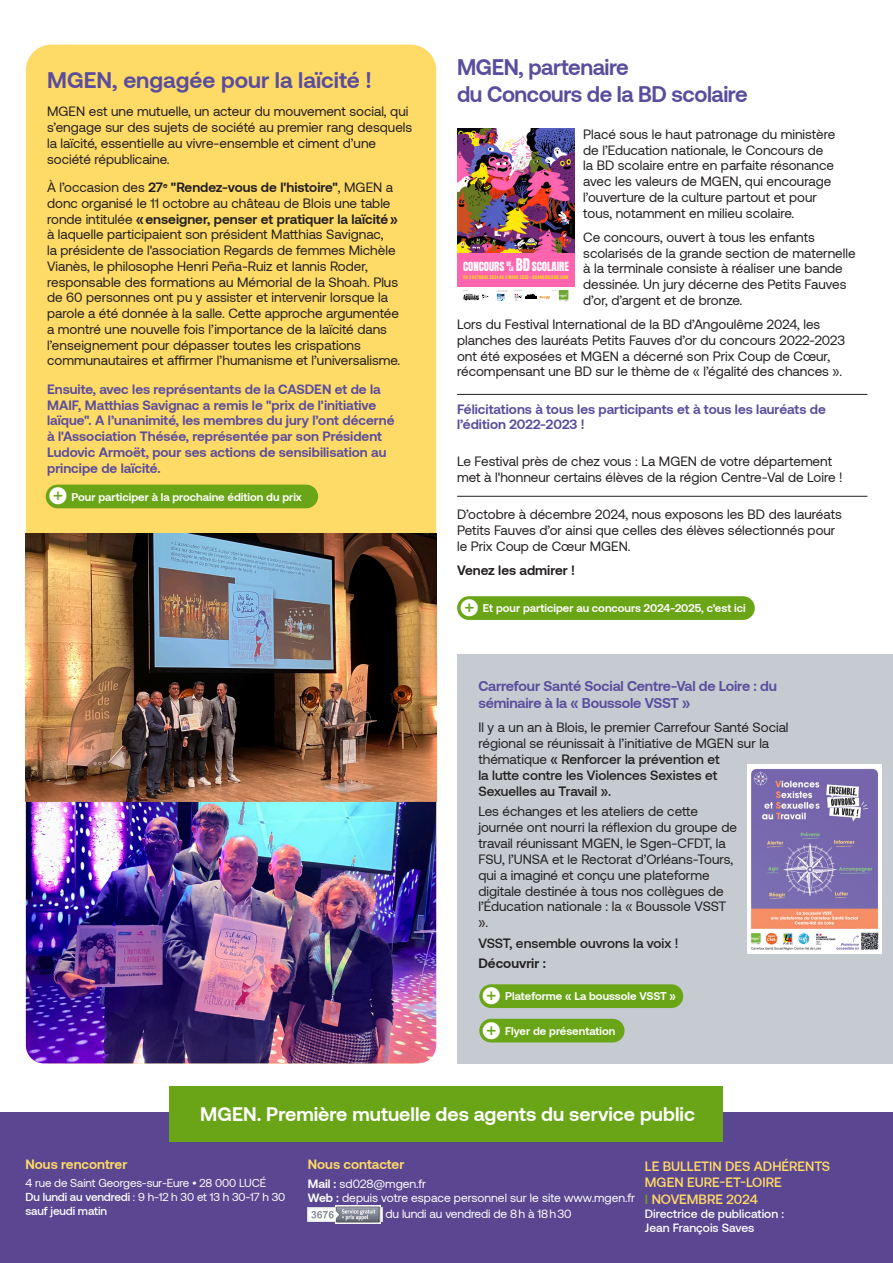
<style>
.page{position:relative;width:893px;height:1263px;background:#fff}
.page>*{position:absolute;margin:0;border:0;box-sizing:border-box;transform-origin:0 0}
.t1{font:700 22.5px "Aeonik MGEN";letter-spacing:-.02em;color:#5a4d9d}
.t2{font:700 22.5px "Aeonik MGEN";color:#5a4d9d}
.t3{font:20.55px "Material Icons Sharp";color:#fff}
.t4{font:700 19.5px "Aeonik MGEN";color:#fff}
.t5{font:700 14.25px/17.1px "Aeonik MGEN";letter-spacing:-.01em;color:#5a4d9d}
.t6{font:13.5px/15.8px "Aeonik MGEN";color:#231f20}
.t7{font:700 13.5px/15.8px "Aeonik MGEN";color:#5a4d9d}
.t8{font:500 13.5px/16.2px "Aeonik MGEN";color:#feda67}
.t9{font:500 13.5px "Aeonik MGEN";color:#231f20}
.t10{font:700 13.5px "Aeonik MGEN";color:#feda67}
.t11{font:700 13.5px "Aeonik MGEN";color:#231f20}
.t12{font:12px/14.4px "Aeonik MGEN";color:#fff}
.t13{font:500 12px "Aeonik MGEN";color:#fff}
.t14{font:11.55px "Aeonik MGEN";letter-spacing:-.01em;color:#fff}
.t15{font:500 11.55px "Aeonik MGEN";letter-spacing:-.01em;color:#fff}
.t16{font:700 11.25px "Aeonik MGEN";color:#fff}
.t17{font:10.8px "Anton";color:#fff}
.t18{font:600 5.25px "Grotzec Head Condensed";letter-spacing:.025em;color:#ffe809}
.t19{font:5.25px/4.9px "Anton";color:#fff;text-align:center}
.s1{font-weight:700}
.s2{font-size:14.85px}
.s3{font-weight:500}
.s4{color:#6aa517}
</style>
<div class="page">
<hr style="left:457px;top:394px;width:410px;height:1px;background:#231f20">
<hr style="left:457px;top:496px;width:410px;height:1px;background:#231f20">
<div style="left:457px;top:596px;width:298px;height:24px;background:#6aa517;border-radius:12px"></div>
<div style="left:26px;top:45px;width:410px;height:1018px;background:#feda67;border-radius:26px"></div>
<img style="left:457px;top:128px;width:118px;height:125px">
<div style="left:457px;top:253px;width:118px;height:34px;background:#ff64af"></div>
<svg style="left:559px;top:290px;width:9px;height:12px"></svg>
<svg style="left:463px;top:294px;width:26px;height:6px"></svg>
<svg style="left:497px;top:294px;width:8px;height:7px"></svg>
<svg style="left:515px;top:294px;width:35px;height:7px"></svg>
<div style="left:457px;top:654px;width:436px;height:409px;background:#c5cbd1"></div>
<img style="left:747px;top:764px;width:134px;height:189px">
<div style="left:479px;top:984px;width:204px;height:24px;background:#6aa517;border-radius:12px"></div>
<div style="left:479px;top:1019px;width:145px;height:23px;background:#6aa517;border-radius:12px"></div>
<div style="left:0;top:1112px;width:893px;height:151px;background:#5a4691"></div>
<div style="left:170px;top:1086px;width:553px;height:56px;background:#6aa517"></div>
<img style="left:308px;top:1208px;width:3px;height:14px">
<img style="left:380px;top:1208px;width:3px;height:14px">
<img style="left:335px;top:1206px;width:45px;height:17px">
<svg style="left:311px;top:1207px;width:68px;height:15px"></svg>
<img style="left:26px;top:534px;width:410px;height:529px">
<div style="left:46px;top:485px;width:272px;height:23px;background:#6aa517;border-radius:12px"></div>
<p class="t2" style="left:47px;top:67px;width:326px">MGEN, engagée pour la laïcité !</p>
<p class="t6" style="left:47px;top:104px;width:367px">MGEN est une mutuelle, un acteur du mouvement social, qui s’engage sur des sujets de société au premier rang desquels la laïcité, essentielle au vivre-ensemble et ciment d’une société républicaine.</p>
<p class="t6" style="left:47px;top:180px;width:355px">À l’occasion des <span class="s1">27</span><sup>e</sup> <span class="s1">"Rendez-vous de l'histoire"</span>, MGEN a donc organisé le 11 octobre au château de Blois une table ronde intitulée <span class="s1">«enseigner, penser et pratiquer la laïcité» </span>à laquelle participaient son président Matthias Savignac,<br>la présidente de l'association Regards de femmes Michèle Vianès, le philosophe Henri Peña-Ruiz et Iannis Roder, responsable des formations au Mémorial de la Shoah. Plus de 60 personnes ont pu y assister et intervenir lorsque la parole a été donnée à la salle. Cette approche argumentée a montré une nouvelle fois l’importance de la laïcité dans l’enseignement pour dépasser toutes les crispations communautaires et affirmer l’humanisme et l’universalisme.</p>
<p class="t7" style="left:47px;top:381px;width:349px">Ensuite, avec les représentants de la CASDEN et de la MAIF, Matthias Savignac a remis le "prix de l'initiative laïque". A l’unanimité, les membres du jury l’ont décerné à l'Association Thésée, représentée par son Président Ludovic Armoët, pour ses actions de sensibilisation au principe de laïcité.</p>
<p class="t3" style="left:48px;top:487px;width:22px">●</p>
<p class="t16" style="left:72px;top:490px;width:232px">Pour participer à la prochaine édition du prix</p>
<p class="t1" style="left:457px;top:54px;width:173px">MGEN, partenaire</p>
<p class="t1" style="left:457px;top:81px;width:292px">du Concours de la BD scolaire</p>
<p class="t6" style="left:583px;top:126px;width:254px">Placé sous le haut patronage du ministère de l’Education nationale, le Concours de la BD scolaire entre en parfaite résonance avec les valeurs de MGEN, qui encourage l’ouverture de la culture partout et pour tous, notamment en milieu scolaire.</p>
<p class="t6" style="left:583px;top:229px;width:274px">Ce concours, ouvert à tous les enfants scolarisés de la grande section de maternelle à la terminale consiste à réaliser une bande dessinée. Un jury décerne des Petits Fauves d’or, d’argent et de bronze.</p>
<p class="t6" style="left:457px;top:317px;width:390px">Lors du Festival International de la BD d’Angoulême 2024, les planches des lauréats Petits Fauves d’or du concours 2022-2023 ont été exposées et MGEN a décerné son Prix Coup de Cœur, récompensant une BD sur le thème de « l’égalité des chances ».</p>
<p class="t7" style="left:457px;top:401px;width:370px">Félicitations à tous les participants et à tous les lauréats de l’édition 2022-2023 !</p>
<p class="t6" style="left:457px;top:454px;width:387px">Le Festival près de chez vous : La MGEN de votre département met à l'honneur certains élèves de la région Centre-Val de Loire !</p>
<p class="t6" style="left:457px;top:506px;width:386px">D’octobre à décembre 2024, nous exposons les BD des lauréats<br>Petits Fauves d’or ainsi que celles des élèves sélectionnés pour le Prix Coup de Cœur MGEN.</p>
<p class="t11" style="left:457px;top:562px;width:119px">Venez les admirer !</p>
<p class="t3" style="left:459px;top:599px;width:22px">●</p>
<p class="t16" style="left:483px;top:602px;width:264px">Et pour participer au concours 2024-2025, c’est ici</p>
<p class="t17" style="left:463px;top:261px;width:43px">CONCOURS</p>
<p class="t19" style="left:506px;top:262px;width:9px">DE<br>LA</p>
<p class="t17" style="left:516px;top:261px;width:55px"><span class="s2">BD</span> SCOLAIRE</p>
<p class="t18" style="left:463px;top:274px;width:107px">DU 3 OCTOBRE 2024 AU 3 MARS 2025 • BDANGOULEME.COM</p>
<p class="t5" style="left:478px;top:677px;width:300px">Carrefour Santé Social Centre-Val de Loire : du séminaire à la « Boussole VSST »</p>
<p class="t6" style="left:478px;top:720px;width:312px">Il y a un an à Blois, le premier Carrefour Santé Social régional se réunissait à l’initiative de MGEN sur la thématique <span class="s3">« Renforcer la prévention et<br>la lutte contre les Violences Sexistes et<br>Sexuelles au Travail ».</span></p>
<p class="t6" style="left:478px;top:803px;width:260px">Les échanges et les ateliers de cette journée ont nourri la réflexion du groupe de travail réunissant MGEN, le Sgen-CFDT, la FSU, l’UNSA et le Rectorat d’Orléans-Tours, qui a imaginé et conçu une plateforme digitale destinée à tous nos collègues de l’Éducation nationale : la « Boussole VSST ».</p>
<p class="t9" style="left:478px;top:935px;width:201px">VSST, ensemble ouvrons la voix !</p>
<p class="t11" style="left:478px;top:955px;width:69px">Découvrir :</p>
<p class="t3" style="left:481px;top:987px;width:22px">●</p>
<p class="t16" style="left:505px;top:990px;width:172px">Plateforme « La boussole VSST »</p>
<p class="t3" style="left:481px;top:1021px;width:22px">●</p>
<p class="t16" style="left:505px;top:1024px;width:112px">Flyer de présentation</p>
<p class="t4" style="left:200px;top:1103px;width:496px">MGEN. Première mutuelle des agents du service public</p>
<p class="t10" style="left:26px;top:1157px;width:103px">Nous rencontrer</p>
<p class="t14" style="left:26px;top:1177px;width:242px">4 rue de Saint Georges-sur-Eure • 28 000 LUCÉ</p>
<p class="t14" style="left:26px;top:1191px;width:261px"><span class="s3">Du lundi au vendredi</span> : 9 h-12 h 30 et 13 h 30-17 h 30</p>
<p class="t15" style="left:26px;top:1205px;width:83px">sauf jeudi matin</p>
<p class="t10" style="left:308px;top:1157px;width:98px">Nous contacter</p>
<p class="t12" style="left:308px;top:1176px;width:329px"><span class="s1">Mail :</span> sd028@mgen.fr<br><span class="s1">Web :</span> depuis votre espace personnel sur le site www.mgen.fr</p>
<p class="t12" style="left:385px;top:1206px;width:188px">du lundi au vendredi de 8h à 18h30</p>
<p class="t8" style="left:645px;top:1158px;width:187px">LE BULLETIN DES ADHÉRENTS<br>MGEN EURE-ET-LOIRE</p>
<p class="t8" style="left:645px;top:1191px;width:114px"><span class="s4">I</span> NOVEMBRE 2024</p>
<p class="t13" style="left:645px;top:1207px;width:141px">Directrice de publication :</p>
<p class="t13" style="left:645px;top:1221px;width:111px">Jean François Saves</p>
</div>
